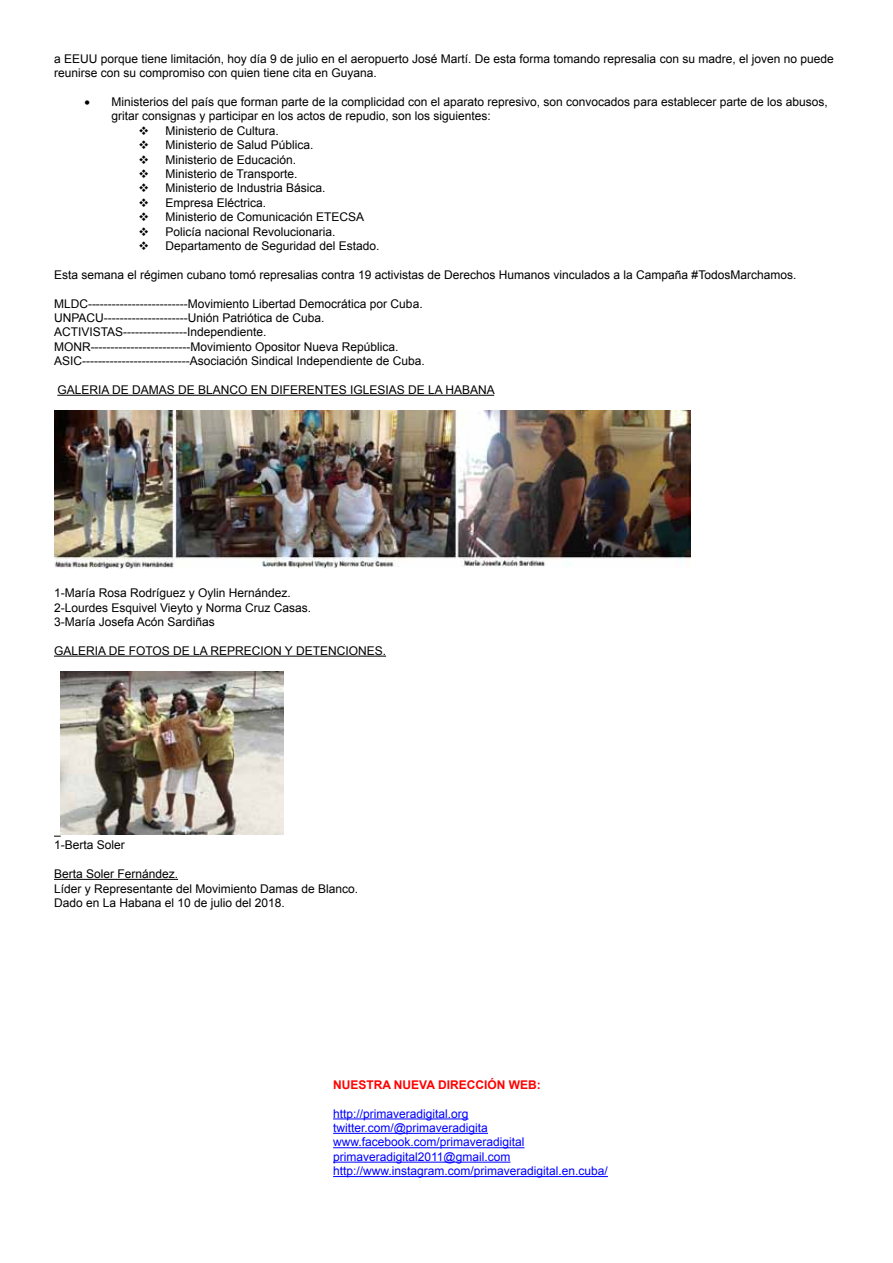
<style>
.page{position:relative;width:893px;height:1263px;background:#fff}
.page>*{position:absolute;margin:0;border:0;box-sizing:border-box;transform-origin:0 0}
.t1{font:12px/14.4px "Arial";color:#000}
.t2{font:12px/14.4px "Arial";color:#00f}
.t3{font:700 12px "Arial";color:#f00}
</style>
<div class="page">
<hr style="left:57px;top:395px;width:437px;height:1px;background:#000">
<hr style="left:54px;top:656px;width:332px;height:1px;background:#000">
<hr style="left:54px;top:879px;width:124px;height:1px;background:#000">
<img style="left:54px;top:411px;width:636px;height:157px">
<img style="left:61px;top:672px;width:222px;height:163px">
<hr style="left:333px;top:1118px;width:135px;height:1px;background:#00f">
<hr style="left:333px;top:1133px;width:155px;height:1px;background:#00f">
<hr style="left:333px;top:1147px;width:191px;height:1px;background:#00f">
<hr style="left:333px;top:1162px;width:177px;height:1px;background:#00f">
<hr style="left:333px;top:1176px;width:275px;height:1px;background:#00f">
<p class="t1" style="left:54px;top:51px;width:781px">a EEUU porque tiene limitación, hoy día 9 de julio en el aeropuerto José Martí. De esta forma tomando represalia con su madre, el joven no puede reunirse con su compromiso con quien tiene cita en Guyana.</p>
<p class="t1" style="left:111px;top:95px;width:718px;text-indent:-27px">• Ministerios del país que forman parte de la complicidad con el aparato represivo, son convocados para establecer parte de los abusos, gritar consignas y participar en los actos de repudio, son los siguientes:</p>
<p class="t1" style="left:138px;top:123px;width:142px">❖ Ministerio de Cultura.</p>
<p class="t1" style="left:138px;top:138px;width:177px">❖ Ministerio de Salud Pública.</p>
<p class="t1" style="left:138px;top:152px;width:159px">❖ Ministerio de Educación.</p>
<p class="t1" style="left:138px;top:167px;width:161px">❖ Ministerio de Transporte.</p>
<p class="t1" style="left:138px;top:181px;width:189px">❖ Ministerio de Industria Básica.</p>
<p class="t1" style="left:138px;top:195px;width:129px">❖ Empresa Eléctrica.</p>
<p class="t1" style="left:138px;top:210px;width:227px">❖ Ministerio de Comunicación ETECSA</p>
<p class="t1" style="left:138px;top:224px;width:199px">❖ Policía nacional Revolucionaria.</p>
<p class="t1" style="left:138px;top:239px;width:243px">❖ Departamento de Seguridad del Estado.</p>
<p class="t1" style="left:54px;top:267px;width:744px">Esta semana el régimen cubano tomó represalias contra 19 activistas de Derechos Humanos vinculados a la Campaña #TodosMarchamos.</p>
<p class="t1" style="left:54px;top:296px;width:372px">MLDC-------------------------Movimiento Libertad Democrática por Cuba.<br>UNPACU---------------------Unión Patriótica de Cuba.<br>ACTIVISTAS----------------Independiente.<br>MONR-------------------------Movimiento Opositor Nueva República.<br>ASIC---------------------------Asociación Sindical Independiente de Cuba.</p>
<p class="t1" style="left:57px;top:383px;width:439px">GALERIA DE DAMAS DE BLANCO EN DIFERENTES IGLESIAS DE LA HABANA</p>
<p class="t1" style="left:54px;top:586px;width:259px">1-María Rosa Rodríguez y Oylin Hernández.<br>2-Lourdes Esquivel Vieyto y Norma Cruz Casas.<br>3-María Josefa Acón Sardiñas</p>
<p class="t1" style="left:54px;top:644px;width:334px">GALERIA DE FOTOS DE LA REPRECION Y DETENCIONES.</p>
<p class="t1" style="left:54px;top:838px;width:72px">1-Berta Soler</p>
<p class="t1" style="left:54px;top:867px;width:306px">Berta Soler Fernández.<br>Líder y Representante del Movimiento Damas de Blanco.<br>Dado en La Habana el 10 de julio del 2018.</p>
<p class="t3" style="left:333px;top:1077px;width:209px">NUESTRA NUEVA DIRECCIÓN WEB:</p>
<p class="t2" style="left:333px;top:1106px;width:276px">http://primaveradigital.org twitter.com/@primaveradigita www.facebook.com/primaveradigital primaveradigital2011@gmail.com http://www.instagram.com/primaveradigital.en.cuba/</p>
</div>
